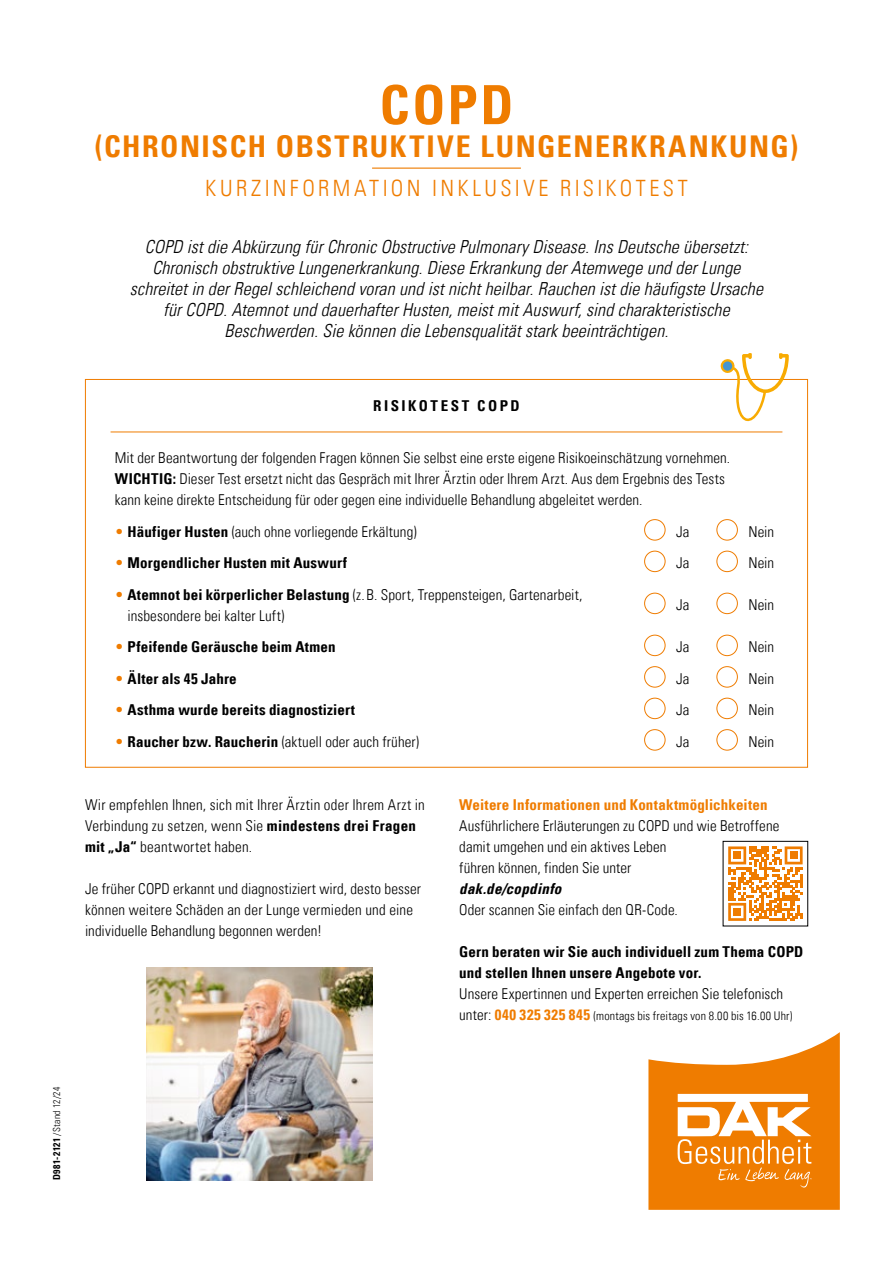
<style>
.page{position:relative;width:893px;height:1263px;background:#fff}
.page>*{position:absolute;margin:0;border:0;box-sizing:border-box;transform-origin:0 0}
.t1{font:54px "Univers Com 67 Bold Cond";color:#ef7c00}
.t2{font:30px "Univers Com 67 Bold Cond";letter-spacing:.055em;color:#ef7c00}
.t3{font:22.5px "Univers Com 47 Light Cond";letter-spacing:.15em;color:#ef7c00}
.t4{font:18px/21px "Univers Com 47 Light Cond Obl";letter-spacing:.005em;color:#000;text-align:center}
.t5{font:15px/21px "Univers Com 47 Light Cond";letter-spacing:.005em;color:#000}
.t6{font:15px/21px "Univers Com 67 Bold Cond";letter-spacing:.01em;color:#000}
.t7{font:15px "Univers Com 67 Bold Cond";letter-spacing:.01em;color:#ef7c00}
.t8{font:15px "Univers Com 67 Bold Cond Obl";letter-spacing:.02em;color:#000}
.t9{font:15px "Univers Com 67 Bold Cond";letter-spacing:.17em;color:#000}
.t10{font:12px "Univers Com 47 Light Cond";letter-spacing:.015em;color:#000}
.t11{font:9.75px "Univers Com 47 Light Cond";letter-spacing:.02em;color:#000}
.s1{font-family:"Univers Com 67 Bold Cond"}
.s2{color:#ef7c00}
.s3{font-family:"Univers Com 47 Light Cond";color:#ef7c00}
.s4{font-size:15px}
.s5{font-family:"Univers Com 67 Bold Cond";font-size:15px;color:#ef7c00}
</style>
<div class="page">
<svg style="left:648px;top:1032px;width:192px;height:178px"></svg>
<hr style="left:372px;top:168px;width:149px;height:1px;background:#ef7c00">
<img style="left:147px;top:967px;width:225px;height:213px">
<div style="left:644px;top:519px;width:21px;height:21px;border:1px solid #ef7c00;border-radius:50%"></div>
<div style="left:716px;top:519px;width:22px;height:21px;border:1px solid #ef7c00;border-radius:50%"></div>
<div style="left:644px;top:551px;width:21px;height:21px;border:1px solid #ef7c00;border-radius:50%"></div>
<div style="left:716px;top:551px;width:22px;height:21px;border:1px solid #ef7c00;border-radius:50%"></div>
<div style="left:644px;top:593px;width:21px;height:21px;border:1px solid #ef7c00;border-radius:50%"></div>
<div style="left:716px;top:593px;width:22px;height:21px;border:1px solid #ef7c00;border-radius:50%"></div>
<div style="left:644px;top:635px;width:21px;height:21px;border:1px solid #ef7c00;border-radius:50%"></div>
<div style="left:716px;top:635px;width:22px;height:21px;border:1px solid #ef7c00;border-radius:50%"></div>
<div style="left:644px;top:666px;width:21px;height:21px;border:1px solid #ef7c00;border-radius:50%"></div>
<div style="left:716px;top:666px;width:22px;height:21px;border:1px solid #ef7c00;border-radius:50%"></div>
<div style="left:644px;top:698px;width:21px;height:21px;border:1px solid #ef7c00;border-radius:50%"></div>
<div style="left:716px;top:698px;width:22px;height:21px;border:1px solid #ef7c00;border-radius:50%"></div>
<div style="left:644px;top:729px;width:21px;height:21px;border:1px solid #ef7c00;border-radius:50%"></div>
<div style="left:716px;top:729px;width:22px;height:21px;border:1px solid #ef7c00;border-radius:50%"></div>
<svg style="left:728px;top:846px;width:75px;height:75px"></svg>
<div style="left:733px;top:851px;width:8px;height:8px;background:#ef7c00"></div>
<div style="left:790px;top:851px;width:7px;height:8px;background:#ef7c00"></div>
<div style="left:733px;top:908px;width:8px;height:8px;background:#ef7c00"></div>
<hr style="left:111px;top:432px;width:671px;height:1px;background:#ef7c00">
<svg style="left:720px;top:353px;width:69px;height:69px"></svg>
<div style="left:723px;top:361px;width:9px;height:10px;background:#4495d1;border-radius:50%"></div>
<h1 class="t1" style="left:380px;top:72px;width:135px">COPD</h1>
<h2 class="t2" style="left:95px;top:128px;width:704px">(CHRONISCH OBSTRUKTIVE LUNGENERKRANKUNG)</h2>
<h3 class="t3" style="left:205px;top:174px;width:484px">KURZINFORMATION INKLUSIVE RISIKOTEST</h3>
<p class="t4" style="left:130px;top:236px;width:635px">COPD ist die Abkürzung für Chronic Obstructive Pulmonary Disease. Ins Deutsche übersetzt:<br>Chronisch obstruktive Lungenerkrankung. Diese Erkrankung der Atemwege und der Lunge schreitet in der Regel schleichend voran und ist nicht heilbar. Rauchen ist die häufigste Ursache für COPD. Atemnot und dauerhafter Husten, meist mit Auswurf, sind charakteristische Beschwerden. Sie können die Lebensqualität stark beeinträchtigen.</p>
<p class="t9" style="left:373px;top:396px;width:148px">RISIKOTEST COPD</p>
<p class="t5" style="left:115px;top:447px;width:617px">Mit der Beantwortung der folgenden Fragen können Sie selbst eine erste eigene Risikoeinschätzung vornehmen.<br><span class="s1">WICHTIG:</span> Dieser Test ersetzt nicht das Gespräch mit Ihrer Ärztin oder Ihrem Arzt. Aus dem Ergebnis des Tests kann keine direkte Entscheidung für oder gegen eine individuelle Behandlung abgeleitet werden.</p>
<p class="t5" style="left:115px;top:521px;width:303px"><span class="s2">•</span> <span class="s1">Häufiger Husten</span> (auch ohne vorliegende Erkältung)</p>
<p class="t6" style="left:115px;top:552px;width:234px"><span class="s3">•</span> Morgendlicher Husten mit Auswurf</p>
<p class="t5" style="left:128px;top:584px;width:456px;text-indent:-13px"><span class="s2">•</span> <span class="s1">Atemnot bei körperlicher Belastung</span> (z.B. Sport, Treppensteigen, Gartenarbeit, insbesondere bei kalter Luft)</p>
<p class="t6" style="left:115px;top:636px;width:222px"><span class="s3">•</span> Pfeifende Geräusche beim Atmen</p>
<p class="t6" style="left:115px;top:668px;width:124px"><span class="s3">•</span> Älter als 45 Jahre</p>
<p class="t6" style="left:115px;top:699px;width:242px"><span class="s3">•</span> Asthma wurde bereits diagnostiziert</p>
<p class="t5" style="left:115px;top:731px;width:306px"><span class="s2">•</span> <span class="s1">Raucher bzw. Raucherin</span> (aktuell oder auch früher)</p>
<p class="t5" style="left:676px;top:521px;width:15px">Ja</p>
<p class="t5" style="left:748px;top:521px;width:27px">Nein</p>
<p class="t5" style="left:676px;top:552px;width:15px">Ja</p>
<p class="t5" style="left:748px;top:552px;width:27px">Nein</p>
<p class="t5" style="left:676px;top:594px;width:15px">Ja</p>
<p class="t5" style="left:748px;top:594px;width:27px">Nein</p>
<p class="t5" style="left:676px;top:636px;width:15px">Ja</p>
<p class="t5" style="left:748px;top:636px;width:27px">Nein</p>
<p class="t5" style="left:676px;top:668px;width:15px">Ja</p>
<p class="t5" style="left:748px;top:668px;width:27px">Nein</p>
<p class="t5" style="left:676px;top:699px;width:15px">Ja</p>
<p class="t5" style="left:748px;top:699px;width:27px">Nein</p>
<p class="t5" style="left:676px;top:731px;width:15px">Ja</p>
<p class="t5" style="left:748px;top:731px;width:27px">Nein</p>
<p class="t5" style="left:85px;top:794px;width:341px">Wir empfehlen Ihnen, sich mit Ihrer Ärztin oder Ihrem Arzt in<br>Verbindung zu setzen, wenn Sie <span class="s1">mindestens drei Fragen mit „Ja“</span> beantwortet haben.</p>
<p class="t5" style="left:85px;top:878px;width:337px">Je früher COPD erkannt und diagnostiziert wird, desto besser können weitere Schäden an der Lunge vermieden und eine individuelle Behandlung begonnen werden!</p>
<p class="t7" style="left:459px;top:795px;width:310px">Weitere Informationen und Kontaktmöglichkeiten</p>
<p class="t5" style="left:459px;top:815px;width:322px">Ausführlichere Erläuterungen zu COPD und wie Betroffene damit umgehen und ein aktives Leben<br>führen können, finden Sie unter</p>
<p class="t8" style="left:459px;top:879px;width:104px">dak.de/copdinfo</p>
<p class="t5" style="left:459px;top:899px;width:220px">Oder scannen Sie einfach den QR-Code.</p>
<p class="t6" style="left:459px;top:941px;width:346px">Gern beraten wir Sie auch individuell zum Thema COPD und stellen Ihnen unsere Angebote vor.</p>
<p class="t5" style="left:459px;top:983px;width:325px">Unsere Expertinnen und Experten erreichen Sie telefonisch</p>
<p class="t10" style="left:459px;top:1008px;width:335px"><span class="s4">unter:</span> <span class="s5">040 325 325 845</span> (montags bis freitags von 8.00 bis 16.00 Uhr)</p>
<p class="t11" style="left:51px;top:1180px;width:95px;rotate:-90deg"><span class="s1">D981-2121</span>/Stand 12/24</p>
</div>
